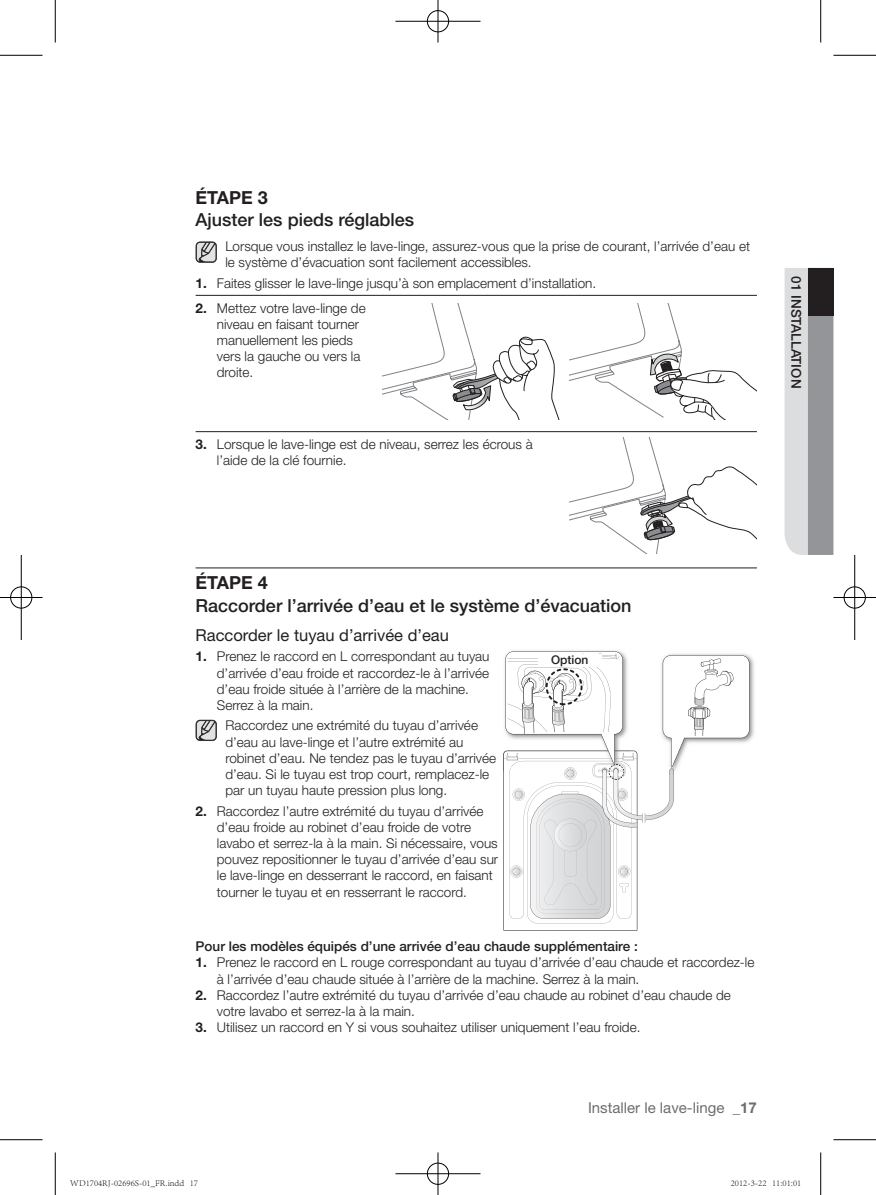
<style>
.page{position:relative;width:876px;height:1195px;background:#fff}
.page>*{position:absolute;margin:0;border:0;box-sizing:border-box;transform-origin:0 0}
.t1{font:500 18px "Helvetica Neue LT Pro";color:#231f20}
.t2{font:700 18px "Helvetica Neue LT Pro";letter-spacing:-.035em;color:#231f20}
.t3{font:16.5px "Helvetica Neue LT Pro";color:#231f20}
.t4{font:15px "Helvetica Neue LT Pro";color:#6c6d70}
.t5{font:300 13.5px/16.2px "Helvetica Neue LT Pro";color:#231f20}
.t6{font:500 13.5px "Helvetica Neue LT Pro";color:#231f20}
.t7{font:500 12px "Helvetica Neue LT Pro";color:#231f20}
.t8{font:300 9px "Adobe Song Std";color:#000}
.s1{font-weight:700}
</style>
<div class="page">
<svg style="left:784px;top:268px;width:49px;height:287px;background:#babcbe"></svg>
<hr style="left:196px;top:295px;width:561px;height:1px;background:#231f20">
<hr style="left:196px;top:431px;width:561px;height:1px;background:#231f20">
<hr style="left:196px;top:568px;width:561px;height:1px;background:#231f20">
<div style="left:808px;top:268px;width:25px;height:48px;background:#231f20"></div>
<svg style="left:383px;top:303px;width:374px;height:117px"></svg>
<svg style="left:570px;top:438px;width:187px;height:116px"></svg>
<svg style="left:196px;top:241px;width:21px;height:22px"></svg>
<svg style="left:196px;top:720px;width:21px;height:21px"></svg>
<img style="left:749px;top:655px;width:5px;height:86px">
<svg style="left:503px;top:651px;width:246px;height:280px"></svg>
<div style="left:538px;top:654px;width:64px;height:12px;background:#fff"></div>
<hr style="left:0;top:55px;width:43px;height:1px;background:#000">
<hr style="left:833px;top:55px;width:43px;height:1px;background:#000">
<hr style="left:0;top:1139px;width:43px;height:1px;background:#000">
<hr style="left:833px;top:1139px;width:43px;height:1px;background:#000">
<hr style="left:55px;top:0;width:1px;height:43px;background:#000">
<hr style="left:55px;top:1152px;width:1px;height:43px;background:#000">
<hr style="left:820px;top:0;width:1px;height:43px;background:#000">
<hr style="left:820px;top:1152px;width:1px;height:43px;background:#000">
<div style="left:426px;top:10px;width:24px;height:23px;border:2px solid #fff;border-radius:50%"></div>
<hr style="left:395px;top:20px;width:85px;height:2px;background:#fff">
<hr style="left:437px;top:0;width:2px;height:43px;background:#fff">
<div style="left:427px;top:10px;width:22px;height:22px;border:1px solid #000;border-radius:50%"></div>
<hr style="left:395px;top:21px;width:85px;height:1px;background:#000">
<hr style="left:438px;top:0;width:1px;height:43px;background:#000">
<div style="left:426px;top:1162px;width:24px;height:23px;border:2px solid #fff;border-radius:50%"></div>
<hr style="left:395px;top:1172px;width:85px;height:3px;background:#fff">
<hr style="left:437px;top:1152px;width:2px;height:43px;background:#fff">
<div style="left:427px;top:1163px;width:22px;height:21px;border:1px solid #000;border-radius:50%"></div>
<hr style="left:395px;top:1173px;width:85px;height:1px;background:#000">
<hr style="left:438px;top:1152px;width:1px;height:43px;background:#000">
<div style="left:10px;top:586px;width:23px;height:23px;border:2px solid #fff;border-radius:50%"></div>
<hr style="left:0;top:596px;width:43px;height:2px;background:#fff">
<hr style="left:20px;top:555px;width:2px;height:85px;background:#fff">
<div style="left:10px;top:587px;width:22px;height:21px;border:1px solid #000;border-radius:50%"></div>
<hr style="left:0;top:597px;width:43px;height:1px;background:#000">
<hr style="left:21px;top:555px;width:1px;height:85px;background:#000">
<div style="left:843px;top:586px;width:23px;height:23px;border:2px solid #fff;border-radius:50%"></div>
<hr style="left:833px;top:596px;width:43px;height:2px;background:#fff">
<hr style="left:854px;top:555px;width:2px;height:85px;background:#fff">
<div style="left:844px;top:587px;width:21px;height:21px;border:1px solid #000;border-radius:50%"></div>
<hr style="left:833px;top:597px;width:43px;height:1px;background:#000">
<hr style="left:854px;top:555px;width:1px;height:85px;background:#000">
<h1 class="t2" style="left:196px;top:186px;width:74px">ÉTAPE 3</h1>
<h1 class="t1" style="left:196px;top:209px;width:220px">Ajuster les pieds réglables</h1>
<p class="t5" style="left:225px;top:238px;width:526px">Lorsque vous installez le lave-linge, assurez-vous que la prise de courant, l’arrivée d’eau et le système d’évacuation sont facilement accessibles.</p>
<p class="t5" style="left:196px;top:275px;width:402px"><span class="s1">1.</span> Faites glisser le lave-linge jusqu’à son emplacement d’installation.</p>
<p class="t5" style="left:217px;top:299px;width:150px;text-indent:-21px"><span class="s1">2.</span> Mettez votre lave-linge de niveau en faisant tourner manuellement les pieds vers la gauche ou vers la droite.</p>
<p class="t5" style="left:217px;top:436px;width:317px;text-indent:-21px"><span class="s1">3.</span> Lorsque le lave-linge est de niveau, serrez les écrous à l’aide de la clé fournie.</p>
<p class="t6" style="left:804px;top:276px;width:113px;rotate:90deg">01 Installation</p>
<h1 class="t2" style="left:196px;top:571px;width:74px">ÉTAPE 4</h1>
<h1 class="t1" style="left:196px;top:594px;width:437px">Raccorder l’arrivée d’eau et le système d’évacuation</h1>
<p class="t3" style="left:196px;top:625px;width:255px">Raccorder le tuyau d’arrivée d’eau</p>
<p class="t5" style="left:217px;top:648px;width:274px;text-indent:-21px"><span class="s1">1.</span> Prenez le raccord en L correspondant au tuyau d’arrivée d’eau froide et raccordez-le à l’arrivée d’eau froide située à l’arrière de la machine.<br>Serrez à la main.</p>
<p class="t5" style="left:225px;top:717px;width:272px">Raccordez une extrémité du tuyau d’arrivée d’eau au lave-linge et l’autre extrémité au robinet d’eau. Ne tendez pas le tuyau d’arrivée d’eau. Si le tuyau est trop court, remplacez-le par un tuyau haute pression plus long.</p>
<p class="t5" style="left:217px;top:802px;width:283px;text-indent:-21px"><span class="s1">2.</span> Raccordez l’autre extrémité du tuyau d’arrivée d’eau froide au robinet d’eau froide de votre lavabo et serrez-la à la main. Si nécessaire, vous pouvez repositionner le tuyau d’arrivée d’eau sur le lave-linge en desserrant le raccord, en faisant tourner le tuyau et en resserrant le raccord.</p>
<p class="t7" style="left:551px;top:653px;width:39px">Option</p>
<p class="t6" style="left:196px;top:938px;width:444px">Pour les modèles équipés d’une arrivée d’eau chaude supplémentaire :</p>
<p class="t5" style="left:217px;top:954px;width:539px;text-indent:-21px"><span class="s1">1.</span> Prenez le raccord en L rouge correspondant au tuyau d’arrivée d’eau chaude et raccordez-le à l’arrivée d’eau chaude située à l’arrière de la machine. Serrez à la main.</p>
<p class="t5" style="left:217px;top:986px;width:515px;text-indent:-21px"><span class="s1">2.</span> Raccordez l’autre extrémité du tuyau d’arrivée d’eau chaude au robinet d’eau chaude de votre lavabo et serrez-la à la main.</p>
<p class="t5" style="left:196px;top:1019px;width:446px"><span class="s1">3.</span> Utilisez un raccord en Y si vous souhaitez utiliser uniquement l’eau froide.</p>
<p class="t4" style="left:588px;top:1098px;width:170px">Installer le lave-linge <span class="s1">_17</span></p>
<p class="t8" style="left:70px;top:1178px;width:129px">WD1704RJ-02696S-01_FR.indd 17</p>
<p class="t8" style="left:731px;top:1178px;width:72px">2012-3-22 11:01:01</p>
</div>
